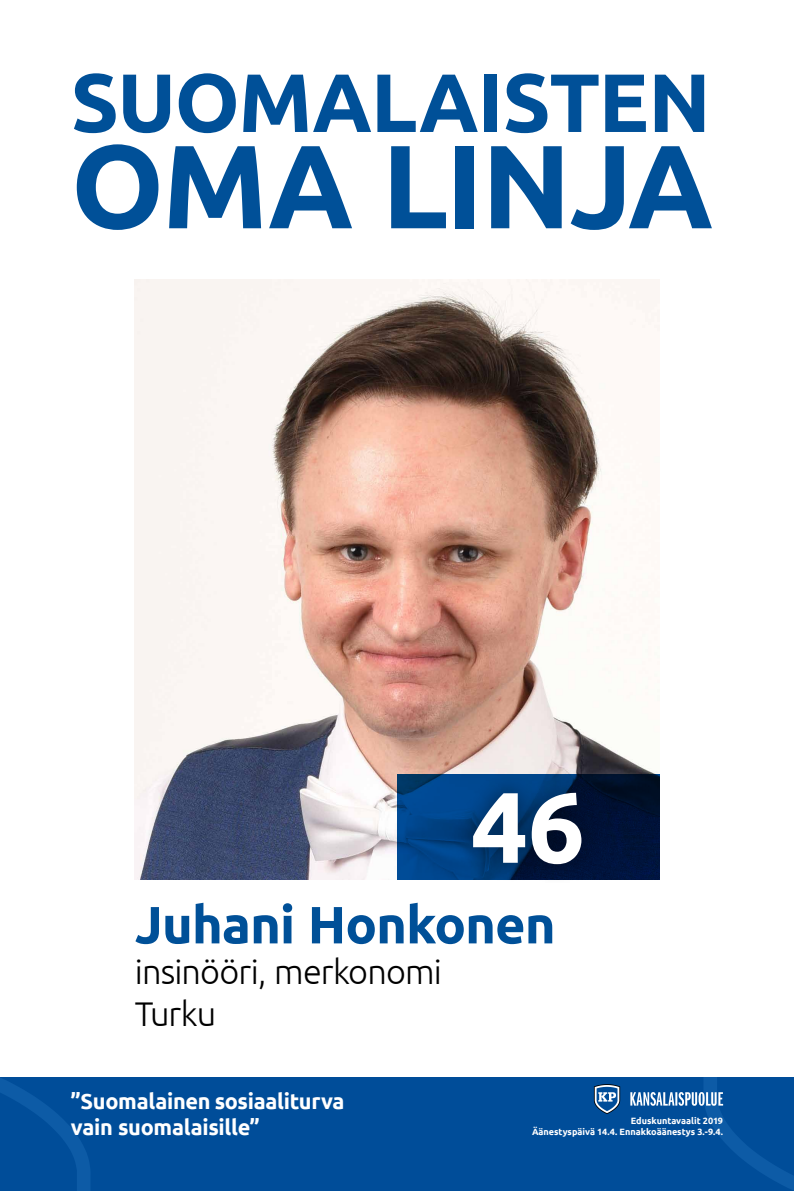
<style>
.page{position:relative;width:794px;height:1191px;background:#fff}
.page>*{position:absolute;margin:0;border:0;box-sizing:border-box;transform-origin:0 0}
.t1{font:700 118.33px "Ubuntu";letter-spacing:-.015em;color:#005098}
.t2{font:700 100.2px "Ubuntu";color:#fff}
.t3{font:700 82.67px "Ubuntu";letter-spacing:-.015em;color:#005098}
.t4{font:700 52.39px "Ubuntu";letter-spacing:-.015em;color:#005098}
.t5{font:300 34.23px/41.1px "Ubuntu";letter-spacing:-.025em;color:#000}
.t6{font:700 21.7px/26px "Ubuntu";letter-spacing:-.015em;color:#fff}
.t7{font:700 9.1px/10.9px "Ubuntu";letter-spacing:-.005em;color:#fff;text-align:right}
</style>
<div class="page">
<img style="left:135px;top:280px;width:524px;height:600px">
<svg style="left:397px;top:774px;width:262px;height:106px;background:#002a5d"></svg>
<div style="left:451px;top:771px;width:152px;height:114px;background:#000;opacity:.5"></div>
<div style="left:310px;top:1077px;width:484px;height:114px;background:#004d99"></div>
<div style="left:0;top:1077px;width:483px;height:114px;background:#004d99"></div>
<svg style="left:0;top:1078px;width:90px;height:113px"></svg>
<svg style="left:630px;top:1077px;width:164px;height:113px"></svg>
<svg style="left:594px;top:1084px;width:26px;height:30px"></svg>
<h3 class="t3" style="left:71px;top:52px;width:641px">SUOMALAISTEN</h3>
<h1 class="t1" style="left:71px;top:114px;width:644px">OMA LINJA</h1>
<h2 class="t2" style="left:471px;top:766px;width:115px">46</h2>
<h3 class="t4" style="left:135px;top:893px;width:422px">Juhani Honkonen</h3>
<h3 class="t5" style="left:135px;top:951px;width:308px">insinööri, merkonomi<br>Turku</h3>
<h3 class="t6" style="left:71px;top:1087px;width:275px">”Suomalainen sosiaaliturva vain suomalaisille”</h3>
<p class="t7" style="left:532px;top:1115px;width:193px">Eduskuntavaalit 2019<br>Äänestyspäivä 14.4. Ennakkoäänestys 3.-9.4.</p>
</div>
